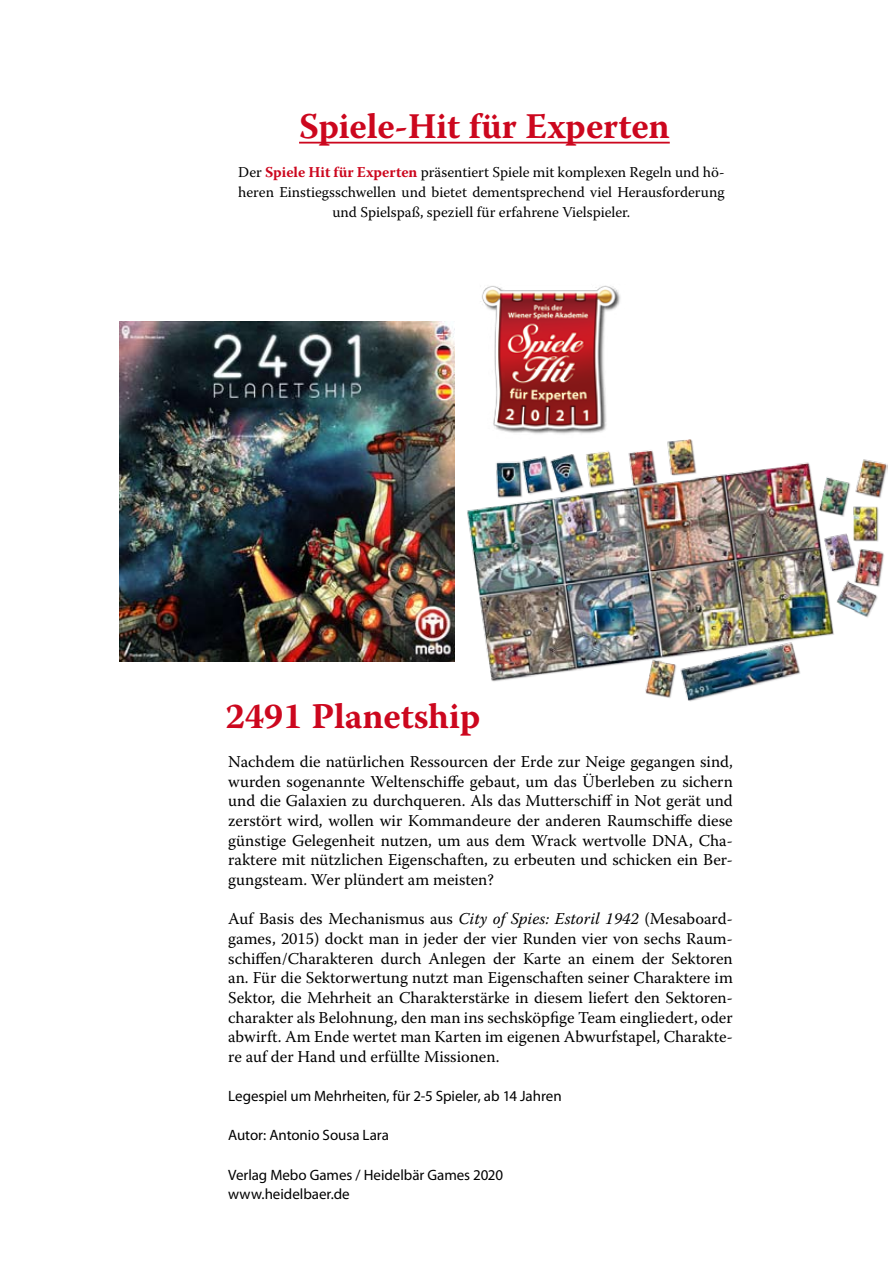
<style>
.page{position:relative;width:893px;height:1263px;background:#fff}
.page>*{position:absolute;margin:0;border:0;box-sizing:border-box;transform-origin:0 0}
.t1{font:700 36px "Warnock Pro";letter-spacing:-.005em;color:#cc071e}
.t2{font:16.5px/19.6px "Warnock Pro";color:#000;text-align:justify}
.t3{font:15px/19.6px "Warnock Pro";color:#000;text-align:center}
.t4{font:15px/19.6px "Myriad Pro";color:#000}
.s1{font-weight:700;color:#cc071e}
.s2{font-style:italic}
</style>
<div class="page">
<hr style="left:299px;top:142px;width:371px;height:2px;background:#cc071e">
<img style="left:480px;top:285px;width:141px;height:149px">
<img style="left:119px;top:322px;width:336px;height:340px">
<img style="left:467px;top:439px;width:421px;height:263px">
<h1 class="t1" style="left:299px;top:105px;width:372px">Spiele-Hit für Experten</h1>
<p class="t3" style="left:238px;top:162px;width:488px">Der <span class="s1">Spiele Hit für Experten</span> präsentiert Spiele mit komplexen Regeln und hö&shy;heren Einstiegsschwellen und bietet dementsprechend viel Herausforderung und Spielspaß, speziell für erfahrene Vielspieler.</p>
<h1 class="t1" style="left:225px;top:694px;width:256px">2491 Planetship</h1>
<p class="t2" style="left:228px;top:751px;width:506px">Nachdem die natürlichen Ressourcen der Erde zur Neige gegangen sind, wurden sogenannte Weltenschiffe gebaut, um das Überleben zu sichern und die Galaxien zu durchqueren. Als das Mutterschiff in Not gerät und zerstört wird, wollen wir Kommandeure der anderen Raumschiffe diese günstige Gelegenheit nutzen, um aus dem Wrack wertvolle DNA, Cha&shy;raktere mit nützlichen Eigenschaften, zu erbeuten und schicken ein Ber&shy;gungsteam. Wer plündert am meisten?</p>
<p class="t2" style="left:228px;top:909px;width:506px">Auf Basis des Mechanismus aus <span class="s2">City of Spies: Estoril 1942</span> (Mesaboard&shy;games, 2015) dockt man in jeder der vier Runden vier von sechs Raum&shy;schiffen/Charakteren durch Anlegen der Karte an einem der Sektoren an. Für die Sektorwertung nutzt man Eigenschaften seiner Charaktere im Sektor, die Mehrheit an Charakterstärke in diesem liefert den Sektoren&shy;charakter als Belohnung, den man ins sechsköpfige Team eingliedert, oder abwirft. Am Ende wertet man Karten im eigenen Abwurfstapel, Charakte&shy;re auf der Hand und erfüllte Missionen.</p>
<p class="t4" style="left:228px;top:1086px;width:335px">Legespiel um Mehrheiten, für 2-5 Spieler, ab 14 Jahren</p>
<p class="t4" style="left:228px;top:1125px;width:162px">Autor: Antonio Sousa Lara</p>
<p class="t4" style="left:228px;top:1164px;width:276px">Verlag Mebo Games / Heidelbär Games 2020 www.heidelbaer.de</p>
</div>
